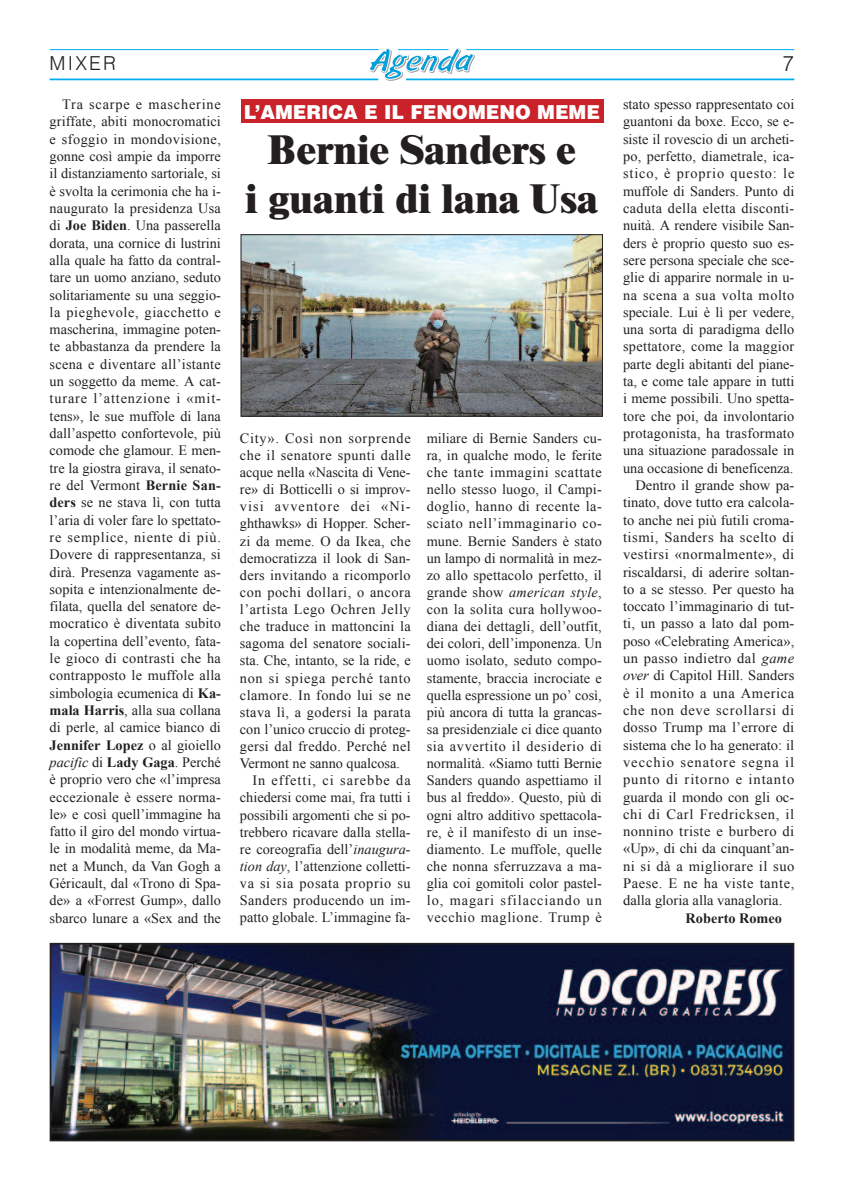
<style>
.page{position:relative;width:844px;height:1191px;background:#fff}
.page>*{position:absolute;margin:0;border:0;box-sizing:border-box;transform-origin:0 0}
.t1{font:800 40.25px/48.3px "Times";color:#231f20;text-align:center}
.t2{font:300 21px "Helvetica";color:#231f20}
.t3{font:900 19.25px "Helvetica";color:#fff}
.t4{font:300 19.25px "Helvetica";letter-spacing:.11em;color:#231f20}
.t5{font:14.17px/17.3px "Times New Roman";letter-spacing:.005em;color:#231f20;text-align:justify}
.t6{font:14.17px "Times New Roman";letter-spacing:.035em;color:#231f20}
.t7{font:14.17px "Times New Roman";letter-spacing:.025em;color:#231f20}
.t8{font:14.17px "Times New Roman";letter-spacing:.03em;color:#231f20}
.t9{font:14.17px "Times New Roman";letter-spacing:.05em;color:#231f20}
.t10{font:14.17px "Times New Roman";letter-spacing:.04em;color:#231f20}
.t11{font:14.17px "Times New Roman";letter-spacing:.06em;color:#231f20}
.t12{font:14.17px "Times New Roman";letter-spacing:.045em;color:#231f20}
.t13{font:14.17px "Times New Roman";letter-spacing:.065em;color:#231f20}
.t14{font:14.17px "Times New Roman";letter-spacing:.07em;color:#231f20}
.t15{font:14.17px "Times New Roman";letter-spacing:.075em;color:#231f20}
.t16{font:700 14.17px "Times New Roman";color:#231f20}
.s1{font-weight:700}
.s2{font-style:italic}
</style>
<div class="page">
<hr style="left:406px;top:78px;width:388px;height:2px;background:#00aeef">
<hr style="left:50px;top:78px;width:328px;height:2px;background:#00aeef">
<hr style="left:466px;top:49px;width:328px;height:1px;background:#00aeef">
<hr style="left:50px;top:49px;width:328px;height:1px;background:#00aeef">
<svg style="left:369px;top:48px;width:106px;height:33px"></svg>
<img style="left:243px;top:236px;width:357px;height:178px">
<div style="left:241px;top:234px;width:361px;height:182px;border:1px solid #231f20"></div>
<div style="left:241px;top:99px;width:362px;height:24px;background:#ca2229"></div>
<img style="left:53px;top:946px;width:738px;height:192px">
<div style="left:50px;top:943px;width:744px;height:198px;border:2px solid #231f20"></div>
<h3 class="t4" style="left:50px;top:56px;width:68px">MIXER</h3>
<h2 class="t2" style="left:782px;top:55px;width:13px">7</h2>
<p class="t5" style="left:50px;top:96px;width:173px;text-indent:12px">Tra scarpe e mascherine griffate, abiti monocromatici e sfoggio in mondovisione, gonne così ampie da imporre il distanziamento sartoriale, si è svolta la cerimonia che ha i&shy;naugurato la presidenza Usa di <span class="s1">Joe Biden</span>. Una passerella dorata, una cornice di lustrini alla quale ha fatto da contral&shy;tare un uomo anziano, seduto solitariamente su una seggio&shy;la pieghevole, giacchetto e mascherina, immagine poten&shy;te abbastanza da prendere la scena e diventare all’istante un soggetto da meme. A cat&shy;turare l’attenzione i «mit&shy;tens», le sue muffole di lana dall’aspetto confortevole, più comode che glamour. E men&shy;tre la giostra girava, il senato&shy;re del Vermont <span class="s1">Bernie San&shy;ders</span> se ne stava lì, con tutta l’aria di voler fare lo spettato&shy;re semplice, niente di più.<br>Dovere di rappresentanza, si dirà. Presenza vagamente as&shy;sopita e intenzionalmente de&shy;filata, quella del senatore de&shy;mocratico è diventata subito la copertina dell’evento, fata&shy;le gioco di contrasti che ha contrapposto le muffole alla simbologia ecumenica di <span class="s1">Ka&shy;mala Harris</span>, alla sua collana di perle, al camice bianco di <span class="s1">Jennifer Lopez</span> o al gioiello <span class="s2">pacific</span> di <span class="s1">Lady Gaga</span>. Perché è proprio vero che «l’impresa eccezionale è essere norma&shy;le» e così quell’immagine ha fatto il giro del mondo virtua&shy;le in modalità meme, da Ma&shy;net a Munch, da Van Gogh a Géricault, dal «Trono di Spa&shy;de» a «Forrest Gump», dallo sbarco lunare a «Sex and the</p>
<p class="t5" style="left:623px;top:96px;width:173px">stato spesso rappresentato coi</p>
<h3 class="t3" style="left:244px;top:101px;width:357px">L’AMERICA E IL FENOMENO MEME</h3>
<p class="t5" style="left:623px;top:113px;width:173px">guantoni da boxe. Ecco, se e-</p>
<p class="t5" style="left:623px;top:130px;width:173px">siste il rovescio di un archeti-</p>
<p class="t5" style="left:623px;top:148px;width:173px">po, perfetto, diametrale, ica-</p>
<p class="t11" style="left:623px;top:166px;width:173px">stico, è proprio questo: le</p>
<p class="t5" style="left:623px;top:182px;width:173px">muffole di Sanders. Punto di</p>
<p class="t7" style="left:623px;top:200px;width:173px">caduta della eletta disconti-</p>
<p class="t5" style="left:623px;top:217px;width:173px">nuità. A rendere visibile San-</p>
<p class="t5" style="left:623px;top:234px;width:173px">ders è proprio questo suo es-</p>
<p class="t5" style="left:623px;top:251px;width:173px">sere persona speciale che sce-</p>
<p class="t5" style="left:623px;top:269px;width:173px">glie di apparire normale in u-</p>
<p class="t10" style="left:623px;top:287px;width:173px">na scena a sua volta molto</p>
<p class="t5" style="left:623px;top:303px;width:173px">speciale. Lui è lì per vedere,</p>
<p class="t5" style="left:623px;top:321px;width:173px">una sorta di paradigma dello</p>
<p class="t5" style="left:623px;top:338px;width:173px">spettatore, come la maggior</p>
<p class="t5" style="left:623px;top:355px;width:173px">parte degli abitanti del piane-</p>
<p class="t5" style="left:623px;top:373px;width:173px">ta, e come tale appare in tutti</p>
<p class="t5" style="left:623px;top:390px;width:173px">i meme possibili. Uno spetta-</p>
<p class="t5" style="left:623px;top:407px;width:173px">tore che poi, da involontario</p>
<p class="t5" style="left:623px;top:424px;width:173px">protagonista, ha trasformato</p>
<p class="t5" style="left:623px;top:442px;width:173px">una situazione paradossale in</p>
<p class="t5" style="left:623px;top:459px;width:172px">una occasione di beneficenza.</p>
<p class="t5" style="left:635px;top:476px;width:160px">Dentro il grande show pa-</p>
<p class="t5" style="left:623px;top:494px;width:173px">tinato, dove tutto era calcola-</p>
<p class="t5" style="left:623px;top:511px;width:173px">to anche nei più futili croma-</p>
<p class="t6" style="left:623px;top:529px;width:173px">tismi, Sanders ha scelto di</p>
<p class="t6" style="left:623px;top:546px;width:173px">vestirsi «normalmente», di</p>
<p class="t5" style="left:623px;top:563px;width:173px">riscaldarsi, di aderire soltan-</p>
<p class="t5" style="left:623px;top:580px;width:173px">to a se stesso. Per questo ha</p>
<p class="t5" style="left:623px;top:597px;width:173px">toccato l’immaginario di tut-</p>
<p class="t5" style="left:623px;top:615px;width:173px">ti, un passo a lato dal pom-</p>
<p class="t5" style="left:623px;top:632px;width:173px">poso «Celebrating America»,</p>
<p class="t7" style="left:623px;top:650px;width:173px">un passo indietro dal <span class="s2">game</span></p>
<p class="t5" style="left:623px;top:667px;width:173px"><span class="s2">over</span> di Capitol Hill. Sanders</p>
<p class="t10" style="left:623px;top:685px;width:173px">è il monito a una America</p>
<p class="t9" style="left:623px;top:702px;width:173px">che non deve scrollarsi di</p>
<p class="t5" style="left:623px;top:719px;width:173px">dosso Trump ma l’errore di</p>
<p class="t5" style="left:623px;top:736px;width:173px">sistema che lo ha generato: il</p>
<p class="t13" style="left:623px;top:754px;width:173px">vecchio senatore segna il</p>
<p class="t11" style="left:623px;top:771px;width:173px">punto di ritorno e intanto</p>
<p class="t5" style="left:623px;top:788px;width:173px">guarda il mondo con gli oc-</p>
<p class="t12" style="left:623px;top:806px;width:173px">chi di Carl Fredricksen, il</p>
<p class="t8" style="left:623px;top:823px;width:173px">nonnino triste e burbero di</p>
<p class="t5" style="left:623px;top:840px;width:173px">«Up», di chi da cinquant’an-</p>
<p class="t7" style="left:623px;top:858px;width:173px">ni si dà a migliorare il suo</p>
<p class="t6" style="left:623px;top:875px;width:173px">Paese. E ne ha viste tante,</p>
<p class="t5" style="left:623px;top:892px;width:161px">dalla gloria alla vanagloria.</p>
<p class="t16" style="left:685px;top:910px;width:98px">Roberto Romeo</p>
<h1 class="t1" style="left:245px;top:129px;width:354px">Bernie Sanders e<br>i guanti di lana Usa</h1>
<p class="t9" style="left:240px;top:430px;width:172px">City». Così non sorprende</p>
<p class="t6" style="left:240px;top:447px;width:172px">che il senatore spunti dalle</p>
<p class="t5" style="left:240px;top:464px;width:172px">acque nella «Nascita di Vene-</p>
<p class="t5" style="left:240px;top:481px;width:172px">re» di Botticelli o si improv-</p>
<p class="t15" style="left:240px;top:499px;width:172px">visi avventore dei «Ni-</p>
<p class="t5" style="left:240px;top:515px;width:172px">ghthawks» di Hopper. Scher-</p>
<p class="t5" style="left:240px;top:532px;width:172px">zi da meme. O da Ikea, che</p>
<p class="t5" style="left:240px;top:549px;width:172px">democratizza il look di San-</p>
<p class="t5" style="left:240px;top:566px;width:172px">ders invitando a ricomporlo</p>
<p class="t6" style="left:240px;top:584px;width:172px">con pochi dollari, o ancora</p>
<p class="t10" style="left:240px;top:601px;width:172px">l’artista Lego Ochren Jelly</p>
<p class="t5" style="left:240px;top:618px;width:172px">che traduce in mattoncini la</p>
<p class="t5" style="left:240px;top:635px;width:172px">sagoma del senatore sociali-</p>
<p class="t5" style="left:240px;top:652px;width:172px">sta. Che, intanto, se la ride, e</p>
<p class="t9" style="left:240px;top:670px;width:172px">non si spiega perché tanto</p>
<p class="t8" style="left:240px;top:687px;width:172px">clamore. In fondo lui se ne</p>
<p class="t8" style="left:240px;top:704px;width:172px">stava lì, a godersi la parata</p>
<p class="t5" style="left:240px;top:720px;width:172px">con l’unico cruccio di proteg-</p>
<p class="t5" style="left:240px;top:737px;width:172px">gersi dal freddo. Perché nel</p>
<p class="t5" style="left:240px;top:754px;width:162px">Vermont ne sanno qualcosa.</p>
<p class="t14" style="left:252px;top:772px;width:160px">In effetti, ci sarebbe da</p>
<p class="t5" style="left:240px;top:789px;width:172px">chiedersi come mai, fra tutti i</p>
<p class="t5" style="left:240px;top:806px;width:172px">possibili argomenti che si po-</p>
<p class="t5" style="left:240px;top:823px;width:172px">trebbero ricavare dalla stella-</p>
<p class="t5" style="left:240px;top:840px;width:172px">re coreografia dell’<span class="s2">inaugura-</span></p>
<p class="t5" style="left:240px;top:857px;width:172px"><span class="s2">tion day</span>, l’attenzione colletti-</p>
<p class="t12" style="left:240px;top:875px;width:172px">va si sia posata proprio su</p>
<p class="t7" style="left:240px;top:892px;width:172px">Sanders producendo un im-</p>
<p class="t5" style="left:240px;top:908px;width:172px">patto globale. L’immagine fa-</p>
<p class="t5" style="left:426px;top:429px;width:176px">miliare di Bernie Sanders cu&shy;ra, in qualche modo, le ferite che tante immagini scattate nello stesso luogo, il Campi&shy;doglio, hanno di recente la&shy;sciato nell’immaginario co&shy;mune. Bernie Sanders è stato un lampo di normalità in mez&shy;zo allo spettacolo perfetto, il grande show <span class="s2">american style</span>, con la solita cura hollywoo&shy;diana dei dettagli, dell’outfit, dei colori, dell’imponenza. Un uomo isolato, seduto compo&shy;stamente, braccia incrociate e quella espressione un po’ così, più ancora di tutta la grancas&shy;sa presidenziale ci dice quanto sia avvertito il desiderio di normalità. «Siamo tutti Bernie Sanders quando aspettiamo il bus al freddo». Questo, più di ogni altro additivo spettacola&shy;re, è il manifesto di un inse&shy;diamento. Le muffole, quelle che nonna sferruzzava a ma&shy;glia coi gomitoli color pastel&shy;lo, magari sfilacciando un vecchio maglione. Trump è</p>
</div>
